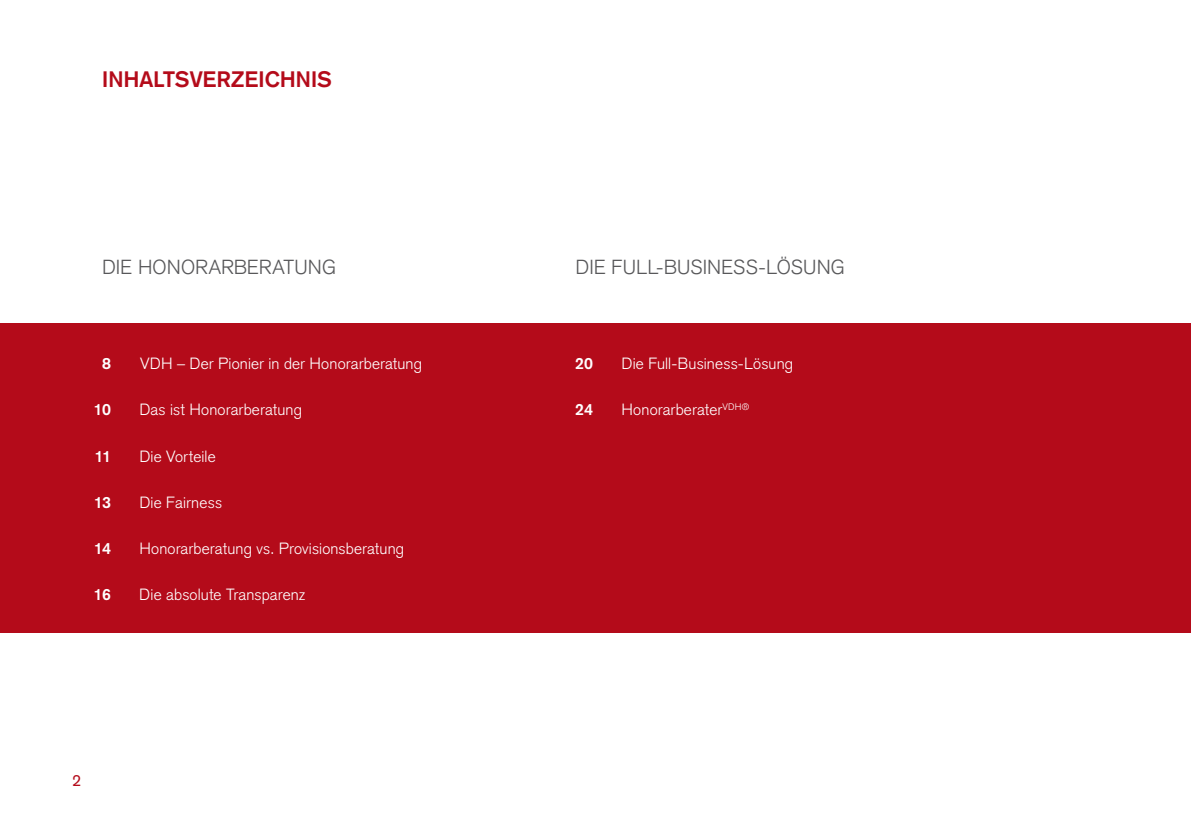
<style>
.page{position:relative;width:1191px;height:840px;background:#fff}
.page>*{position:absolute;margin:0;border:0;box-sizing:border-box;transform-origin:0 0}
.t1{font:700 22px "Akzidenz Grotesk";letter-spacing:.01em;color:#b40b1a}
.t2{font:300 20px "Akzidenz Grotesk";letter-spacing:.005em;color:#58585a}
.t3{font:300 16px "Akzidenz Grotesk";letter-spacing:.01em;color:#fff}
.t4{font:700 16px "Akzidenz Grotesk";letter-spacing:-.03em;color:#fff}
.t5{font:16px "Akzidenz Grotesk";color:#b40b1a}
</style>
<div class="page">
<div style="left:0;top:323px;width:1191px;height:309px;background:#b40b1a"></div>
<h1 class="t1" style="left:102px;top:66px;width:231px">INHALTSVERZEICHNIS</h1>
<p class="t2" style="left:102px;top:255px;width:235px">DIE HONORARBERATUNG</p>
<p class="t4" style="left:102px;top:354px;width:10px">8</p>
<p class="t3" style="left:140px;top:354px;width:283px">VDH – Der Pionier in der Honorarberatung</p>
<p class="t4" style="left:93px;top:400px;width:19px">10</p>
<p class="t3" style="left:139px;top:400px;width:164px">Das ist Honorarberatung</p>
<p class="t4" style="left:94px;top:446px;width:18px">11</p>
<p class="t3" style="left:139px;top:446px;width:78px">Die Vorteile</p>
<p class="t3" style="left:139px;top:492px;width:84px">Die Fairness</p>
<p class="t3" style="left:139px;top:538px;width:266px">Honorarberatung vs. Provisionsberatung</p>
<p class="t4" style="left:94px;top:492px;width:19px">13</p>
<p class="t4" style="left:94px;top:538px;width:19px">14</p>
<p class="t4" style="left:94px;top:584px;width:19px">16</p>
<p class="t3" style="left:139px;top:584px;width:167px">Die absolute Transparenz</p>
<p class="t5" style="left:72px;top:770px;width:10px">2</p>
<p class="t2" style="left:575px;top:255px;width:270px">DIE FULL-BUSINESS-LÖSUNG</p>
<p class="t4" style="left:575px;top:354px;width:20px">20</p>
<p class="t4" style="left:575px;top:400px;width:19px">24</p>
<p class="t3" style="left:621px;top:354px;width:173px">Die Full-Business-Lösung</p>
<p class="t3" style="left:621px;top:400px;width:129px">Honorarberater<sup>VDH®</sup></p>
</div>
